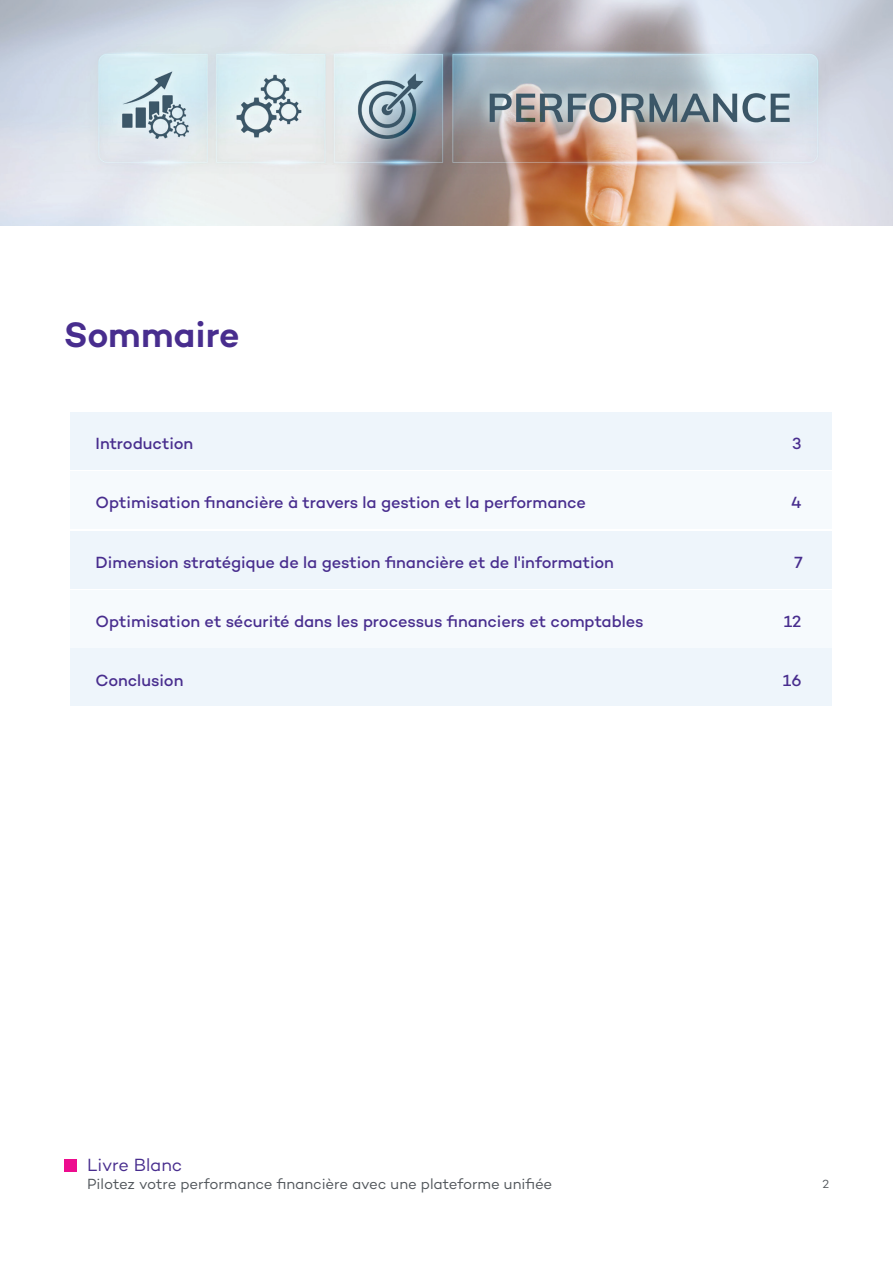
<style>
.page{position:relative;width:893px;height:1263px;background:#fff}
.page>*{position:absolute;margin:0;border:0;box-sizing:border-box;transform-origin:0 0}
.t1{font:600 36px "Campton";letter-spacing:-.005em;color:#482d8e}
.t2{font:18px "Campton";letter-spacing:-.005em;color:#482d8e}
.t3{font:500 16.5px "Campton";letter-spacing:-.005em;color:#482d8e}
.t4{font:15px "Campton";letter-spacing:-.005em;color:#51565b}
.t5{font:12px "Campton";color:#51565b}
</style>
<div class="page">
<div style="left:64px;top:1159px;width:13px;height:12px;background:#ed0c8e"></div>
<div style="left:70px;top:649px;width:761px;height:57px;background:#eef5fb"></div>
<div style="left:70px;top:412px;width:761px;height:58px;background:#eef5fb"></div>
<div style="left:70px;top:472px;width:761px;height:57px;background:#f6fafd"></div>
<div style="left:70px;top:531px;width:761px;height:57px;background:#eef5fb"></div>
<div style="left:70px;top:590px;width:761px;height:57px;background:#f6fafd"></div>
<img style="left:0;top:0;width:893px;height:225px">
<hr style="left:892px;top:225px;width:1px;height:822px;background:#c6dff3">
<h1 class="t1" style="left:64px;top:311px;width:177px">Sommaire</h1>
<p class="t3" style="left:96px;top:433px;width:99px">Introduction</p>
<p class="t3" style="left:792px;top:433px;width:11px">3</p>
<p class="t3" style="left:96px;top:492px;width:492px">Optimisation financière à travers la gestion et la performance</p>
<p class="t3" style="left:791px;top:492px;width:12px">4</p>
<p class="t3" style="left:96px;top:552px;width:520px">Dimension stratégique de la gestion financière et de l'information</p>
<p class="t3" style="left:794px;top:552px;width:10px">7</p>
<p class="t3" style="left:96px;top:611px;width:549px">Optimisation et sécurité dans les processus financiers et comptables</p>
<p class="t3" style="left:784px;top:611px;width:19px">12</p>
<p class="t3" style="left:96px;top:670px;width:89px">Conclusion</p>
<p class="t3" style="left:783px;top:670px;width:20px">16</p>
<p class="t2" style="left:87px;top:1154px;width:97px">Livre Blanc</p>
<p class="t4" style="left:87px;top:1174px;width:467px">Pilotez votre performance financière avec une plateforme unifiée</p>
<p class="t5" style="left:822px;top:1176px;width:8px">2</p>
</div>
